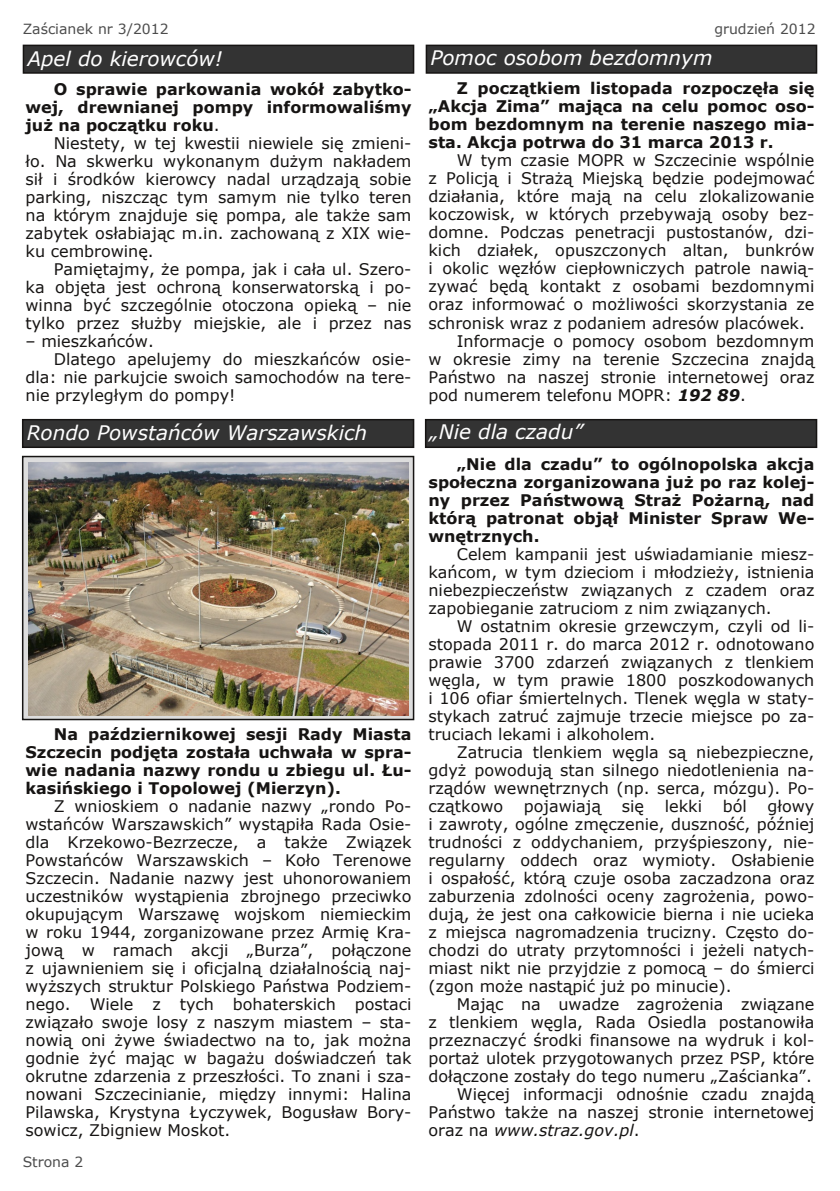
<style>
.page{position:relative;width:840px;height:1191px;background:#fff}
.page>*{position:absolute;margin:0;border:0;box-sizing:border-box;transform-origin:0 0}
.t1{font:italic 20px "Verdana";color:#fff}
.t2{font:16px/18px "Verdana";color:#161413;text-align:justify}
.t3{font:700 16px/18px "Verdana";color:#161413;text-align:justify}
.t4{font:italic 16px "Verdana";color:#161413}
.t5{font:14px "Verdana";color:#4c4c4c}
.s1{font-weight:400}
.s2{font-weight:700;font-style:italic}
.s3{font-style:normal}
</style>
<div class="page">
<div style="left:23px;top:420px;width:390px;height:27px;background:#333"></div>
<div style="left:22px;top:419px;width:392px;height:29px;border:2px solid #161413"></div>
<div style="left:425px;top:420px;width:391px;height:27px;background:#333"></div>
<div style="left:424px;top:419px;width:392px;height:29px;border:2px solid #161413"></div>
<div style="left:23px;top:456px;width:390px;height:263px;background:linear-gradient(to right,#ddd,#ddd)"></div>
<div style="left:22px;top:456px;width:392px;height:264px;border:2px solid #161413"></div>
<img style="left:28px;top:462px;width:380px;height:253px">
<div style="left:23px;top:45px;width:390px;height:28px;background:#333"></div>
<div style="left:23px;top:45px;width:391px;height:29px;border:2px solid #161413"></div>
<div style="left:426px;top:45px;width:390px;height:28px;background:#333"></div>
<div style="left:425px;top:45px;width:391px;height:29px;border:2px solid #161413"></div>
<p class="t5" style="left:23px;top:21px;width:147px">Zaścianek nr 3/2012</p>
<p class="t5" style="left:714px;top:21px;width:103px">grudzień 2012</p>
<p class="t1" style="left:27px;top:47px;width:197px">Apel do kierowców!</p>
<p class="t1" style="left:430px;top:46px;width:283px">Pomoc osobom bezdomnym</p>
<p class="t3" style="left:26px;top:81px;width:387px;text-indent:28px">O sprawie parkowania wokół zabytko&shy;wej, drewnianej pompy informowaliśmy już na początku roku<span class="s1">.</span></p>
<p class="t2" style="left:26px;top:135px;width:387px;text-indent:28px">Niestety, w tej kwestii niewiele się zmieni&shy;ło. Na skwerku wykonanym dużym nakładem sił i środków kierowcy nadal urządzają sobie parking, niszcząc tym samym nie tylko teren na którym znajduje się pompa, ale także sam zabytek osłabiając m.in. zachowaną z XIX wie&shy;ku cembrowinę.</p>
<p class="t2" style="left:26px;top:261px;width:387px;text-indent:28px">Pamiętajmy, że pompa, jak i cała ul. Szero&shy;ka objęta jest ochroną konserwatorską i po&shy;winna być szczególnie otoczona opieką – nie tylko przez służby miejskie, ale i przez nas</p>
<p class="t2" style="left:26px;top:333px;width:130px">– mieszkańców.</p>
<p class="t2" style="left:54px;top:351px;width:359px">Dlatego apelujemy do mieszkańców osie-</p>
<p class="t2" style="left:26px;top:369px;width:387px">dla: nie parkujcie swoich samochodów na tere-</p>
<p class="t2" style="left:26px;top:387px;width:211px">nie przyległym do pompy!</p>
<p class="t3" style="left:428px;top:80px;width:387px;text-indent:28px">Z początkiem listopada rozpoczęła się „Akcja Zima” mająca na celu pomoc oso&shy;bom bezdomnym na terenie naszego mia&shy;sta. Akcja potrwa do 31 marca 2013 r.</p>
<p class="t2" style="left:456px;top:152px;width:359px">W tym czasie MOPR w Szczecinie wspólnie</p>
<p class="t2" style="left:428px;top:170px;width:387px">z Policją i Strażą Miejską będzie podejmować</p>
<p class="t2" style="left:428px;top:188px;width:387px">działania, które mają na celu zlokalizowanie</p>
<p class="t2" style="left:428px;top:206px;width:387px">koczowisk, w których przebywają osoby bez-</p>
<p class="t2" style="left:428px;top:224px;width:387px">domne. Podczas penetracji pustostanów, dzi-</p>
<p class="t2" style="left:428px;top:242px;width:387px">kich działek, opuszczonych altan, bunkrów</p>
<p class="t2" style="left:428px;top:260px;width:387px">i okolic węzłów ciepłowniczych patrole nawią-</p>
<p class="t2" style="left:428px;top:278px;width:387px">zywać będą kontakt z osobami bezdomnymi</p>
<p class="t2" style="left:428px;top:296px;width:387px">oraz informować o możliwości skorzystania ze</p>
<p class="t2" style="left:428px;top:314px;width:377px">schronisk wraz z podaniem adresów placówek.</p>
<p class="t2" style="left:456px;top:332px;width:359px">Informacje o pomocy osobom bezdomnym</p>
<p class="t2" style="left:428px;top:350px;width:387px">w okresie zimy na terenie Szczecina znajdą</p>
<p class="t2" style="left:428px;top:368px;width:387px">Państwo na naszej stronie internetowej oraz</p>
<p class="t2" style="left:428px;top:386px;width:319px">pod numerem telefonu MOPR: <span class="s2">192 89</span>.</p>
<p class="t1" style="left:27px;top:421px;width:342px">Rondo Powstańców Warszawskich</p>
<p class="t1" style="left:429px;top:420px;width:154px">„Nie dla czadu”</p>
<p class="t3" style="left:26px;top:725px;width:387px;text-indent:28px">Na październikowej sesji Rady Miasta Szczecin podjęta została uchwała w spra&shy;wie nadania nazwy rondu u zbiegu ul. Łu&shy;kasińskiego i Topolowej (Mierzyn).</p>
<p class="t2" style="left:26px;top:797px;width:387px;text-indent:28px">Z wnioskiem o nadanie nazwy „rondo Po&shy;wstańców Warszawskich” wystąpiła Rada Osie&shy;dla Krzekowo-Bezrzecze, a także Związek Powstańców Warszawskich – Koło Terenowe Szczecin. Nadanie nazwy jest uhonorowaniem uczestników wystąpienia zbrojnego przeciwko okupującym Warszawę wojskom niemieckim w roku 1944, zorganizowane przez Armię Kra&shy;jową w ramach akcji „Burza”, połączone z ujawnieniem się i oficjalną działalnością naj&shy;wyższych struktur Polskiego Państwa Podziem&shy;nego. Wiele z tych bohaterskich postaci związało swoje losy z naszym miastem – sta&shy;nowią oni żywe świadectwo na to, jak można godnie żyć mając w bagażu doświadczeń tak okrutne zdarzenia z przeszłości. To znani i sza&shy;nowani Szczecinianie, między innymi: Halina Pilawska, Krystyna Łyczywek, Bogusław Bory&shy;sowicz, Zbigniew Moskot.</p>
<p class="t5" style="left:23px;top:1154px;width:62px">Strona 2</p>
<p class="t3" style="left:428px;top:455px;width:387px;text-indent:28px">„Nie dla czadu” to ogólnopolska akcja społeczna zorganizowana już po raz kolej&shy;ny przez Państwową Straż Pożarną, nad którą patronat objął Minister Spraw We&shy;wnętrznych.</p>
<p class="t2" style="left:428px;top:545px;width:387px;text-indent:28px">Celem kampanii jest uświadamianie miesz&shy;kańcom, w tym dzieciom i młodzieży, istnienia niebezpieczeństw związanych z czadem oraz zapobieganie zatruciom z nim związanych.</p>
<p class="t2" style="left:428px;top:617px;width:387px;text-indent:28px">W ostatnim okresie grzewczym, czyli od li&shy;stopada 2011 r. do marca 2012 r. odnotowano prawie 3700 zdarzeń związanych z tlenkiem węgla, w tym prawie 1800 poszkodowanych i 106 ofiar śmiertelnych. Tlenek węgla w staty&shy;stykach zatruć zajmuje trzecie miejsce po za&shy;truciach lekami i alkoholem.</p>
<p class="t2" style="left:428px;top:743px;width:387px;text-indent:28px">Zatrucia tlenkiem węgla są niebezpieczne, gdyż powodują stan silnego niedotlenienia na&shy;rządów wewnętrznych (np. serca, mózgu). Po&shy;czątkowo</p>
<p class="t2" style="left:523px;top:797px;width:78px">pojawiają</p>
<p class="t2" style="left:621px;top:797px;width:24px">się</p>
<p class="t2" style="left:664px;top:797px;width:39px">lekki</p>
<p class="t2" style="left:722px;top:797px;width:26px">ból</p>
<p class="t2" style="left:428px;top:797px;width:387px;text-indent:339px">głowy i zawroty, ogólne zmęczenie, duszność, później trudności z oddychaniem, przyśpieszony, nie&shy;regularny oddech oraz wymioty. Osłabienie i ospałość, którą czuje osoba zaczadzona oraz zaburzenia zdolności oceny zagrożenia, powo&shy;dują, że jest ona całkowicie bierna i nie ucieka z miejsca nagromadzenia trucizny. Często do&shy;chodzi do utraty przytomności i jeżeli natych&shy;miast nikt nie przyjdzie z pomocą – do śmierci (zgon może nastąpić już po minucie).</p>
<p class="t2" style="left:456px;top:995px;width:359px">Mając na uwadze zagrożenia związane</p>
<p class="t2" style="left:428px;top:1013px;width:387px">z tlenkiem węgla, Rada Osiedla postanowiła</p>
<p class="t2" style="left:428px;top:1031px;width:387px">przeznaczyć środki finansowe na wydruk i kol-</p>
<p class="t2" style="left:428px;top:1049px;width:387px">portaż ulotek przygotowanych przez PSP, które</p>
<p class="t2" style="left:428px;top:1067px;width:384px">dołączone zostały do tego numeru „Zaścianka”.</p>
<p class="t2" style="left:456px;top:1085px;width:359px">Więcej informacji odnośnie czadu znajdą</p>
<p class="t2" style="left:428px;top:1103px;width:387px">Państwo także na naszej stronie internetowej</p>
<p class="t4" style="left:428px;top:1121px;width:213px"><span class="s3">oraz na</span> www.straz.gov.pl<span class="s3">.</span></p>
</div>
